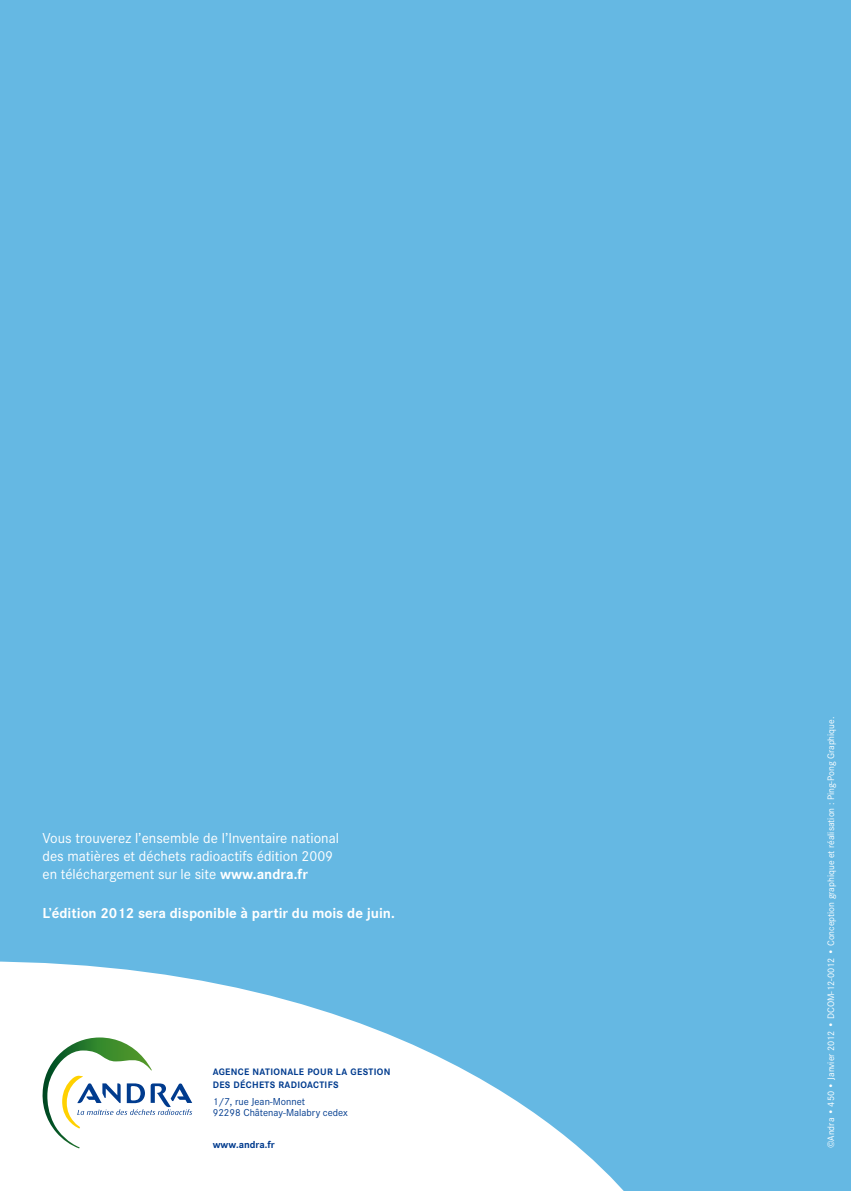
<style>
.page{position:relative;width:851px;height:1191px;background:#fff}
.page>*{position:absolute;margin:0;border:0;box-sizing:border-box;transform-origin:0 0}
.t1{font:15px/18px "Corporate S";color:#fff}
.t2{font:700 15px "Corporate S";color:#fff}
.t3{font:10.5px/10.5px "Corporate S";color:#003b8e}
.t4{font:700 10.5px "Corporate S";color:#003b8e}
.t5{font:9.75px "Corporate S";color:#fff}
.t6{font:700 9.75px/13.5px "Corporate S";letter-spacing:.035em;color:#003b8e}
.s1{font-weight:700}
</style>
<div class="page">
<div style="left:0;top:0;width:850px;height:1191px;background:#65b8e3"></div>
<svg style="left:0;top:961px;width:624px;height:230px;fill:#fff"></svg>
<svg style="left:41px;top:1037px;width:151px;height:111px;background:#dae5df"></svg>
<p class="t1" style="left:43px;top:829px;width:298px">Vous trouverez l’ensemble de l’Inventaire national des matières et déchets radioactifs édition 2009 en téléchargement sur le site <span class="s1">www.andra.fr</span></p>
<p class="t2" style="left:43px;top:904px;width:354px">L’édition 2012 sera disponible à partir du mois de juin.</p>
<p class="t6" style="left:213px;top:1065px;width:47px">Agence Nat</p>
<p class="t6" style="left:213px;top:1065px;width:179px;text-indent:58px">ionale pour la gestion des déch ets radioactifs</p>
<p class="t3" style="left:213px;top:1096px;width:137px">1/7, rue Jean-Monnet<br>92298 Châtenay-Malabry cedex</p>
<p class="t4" style="left:213px;top:1139px;width:64px">www.andra.fr</p>
<p class="t5" style="left:825px;top:1148px;width:433px;rotate:-90deg">©Andra • 450 • Janvier 2012 • DCOM-12-0012 • Conception graphique et réalisation : Ping-Pong Graphique.</p>
</div>
